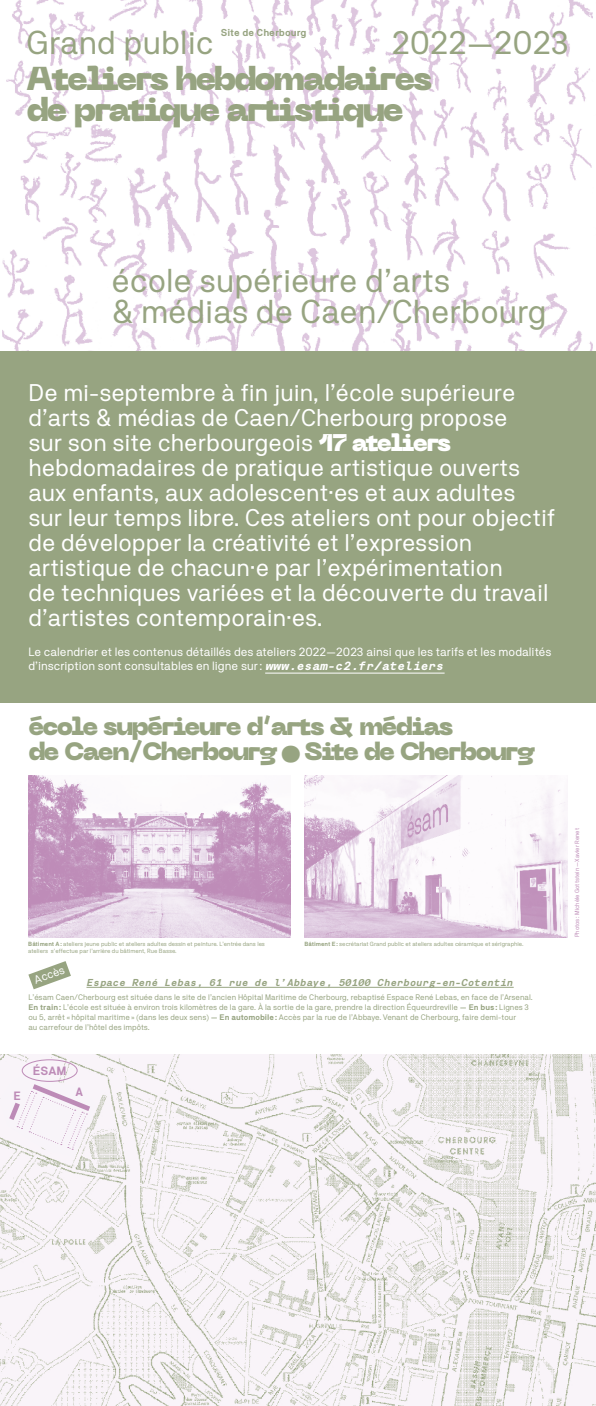
<style>
.page{position:relative;width:596px;height:1406px;background:#fff}
.page>*{position:absolute;margin:0;border:0;box-sizing:border-box;transform-origin:0 0}
.t1{font:32.9px/31.1px "NB Akademie Std";color:#97a481}
.t2{font:900 32.9px/31.2px "Neue Machina";letter-spacing:-.07em;color:#97a481}
.t3{font:900 25px/25px "Neue Machina";letter-spacing:-.075em;color:#97a481}
.t4{font:24px/25px "NB Akademie Std";color:#fff}
.t5{font:12px/14.4px "NB Akademie Std";color:#fff}
.t6{font:700 12px "NB Akademie Std";color:#bd8bb7}
.t7{font:700 12px "NB Akademie Mono Std";color:#bd8bb7}
.t8{font:11.4px "NB Akademie Std";color:#fff}
.t9{font:italic 700 10px "NB Akademie Mono Std";letter-spacing:-.1em;color:#97a481}
.t10{font:700 10px "NB Akademie Std";color:#97a481}
.t11{font:8px/10px "NB Akademie Std";color:#97a481}
.t12{font:6px/7px "NB Akademie Std";color:#97a481}
.t13{font:6px "NB Akademie Std";color:#bd8bb7}
.s1{font-family:"Neue Machina";font-weight:900}
.s2{font-family:"NB Akademie Mono Std";font-weight:700;font-style:italic}
.s3{font-weight:700}
</style>
<div class="page">
<img style="left:2px;top:0;width:591px;height:351px">
<div style="left:0;top:351px;width:595px;height:352px;background:#97a481"></div>
<img style="left:0;top:1054px;width:595px;height:352px">
<hr style="left:86px;top:987px;width:427px;height:1px;background:#97a481">
<img style="left:28px;top:776px;width:262px;height:161px">
<svg style="left:28px;top:961px;width:43px;height:28px"></svg>
<img style="left:304px;top:776px;width:263px;height:161px">
<svg style="left:0;top:1072px;width:96px;height:84px"></svg>
<div style="left:22px;top:1059px;width:56px;height:23px;border:1px solid #bd8bb7;border-radius:50%"></div>
<hr style="left:265px;top:673px;width:179px;height:1px;background:#fff">
<p class="t10" style="left:221px;top:27px;width:87px">Site de Cherbourg</p>
<h1 class="t1" style="left:26px;top:26px;width:189px">Grand public</h1>
<h1 class="t2" style="left:26px;top:64px;width:406px">Ateliers hebdomadaires de pratique artistique</h1>
<h1 class="t1" style="left:391px;top:26px;width:179px">2022—2023</h1>
<h1 class="t1" style="left:112px;top:264px;width:436px">école supérieure d’arts<br>&amp; médias de Caen/Cherbourg</h1>
<p class="t4" style="left:28px;top:380px;width:528px">De mi-septembre à fin juin, l’école supérieure d’arts &amp; médias de Caen/Cherbourg propose<br>sur son site cherbourgeois <span class="s1">17 ateliers </span>hebdomadaires de pratique artistique ouverts aux enfants, aux adolescent·es et aux adultes sur leur temps libre. Ces ateliers ont pour objectif de développer la créativité et l’expression artistique de chacun·e par l’expérimentation<br>de techniques variées et la découverte du travail d’artistes contemporain·es.</p>
<h3 class="t5" style="left:28px;top:644px;width:524px">Le calendrier et les contenus détaillés des ateliers 2022—2023 ainsi que les tarifs et les modalités d’inscription sont consultables en ligne sur: <span class="s2">www.esam-c2.fr/ateliers</span></h3>
<h2 class="t3" style="left:28px;top:715px;width:507px">école supérieure d’arts &amp; médias<br>de Caen/Cherbourg • Site de Cherbourg</h2>
<p class="t12" style="left:28px;top:941px;width:238px"><span class="s3">Bâtiment A:</span> ateliers jeune public et ateliers adultes dessin et peinture. L’entrée dans les ateliers s’effectue par l’arrière du bâtiment, Rue Basse.</p>
<p class="t12" style="left:304px;top:941px;width:220px"><span class="s3">Bâtiment E:</span> secrétariat Grand public et ateliers adultes céramique et sérigraphie.</p>
<h3 class="t8" style="left:32px;top:974px;width:33px;rotate:-20deg">Accès</h3>
<p class="t9" style="left:86px;top:976px;width:428px">Espace René Lebas, 61 rue de l’Abbaye, 50100 Cherbourg-en-Cotentin</p>
<p class="t11" style="left:28px;top:992px;width:505px">L’ésam Caen/Cherbourg est située dans le site de l’ancien Hôpital Maritime de Cherbourg, rebaptisé Espace René Lebas, en face de l’Arsenal.<br><span class="s3">En train:</span> L’école est située à environ trois kilomètres de la gare. À la sortie de la gare, prendre la direction Équeurdreville <span class="s3">— En bus:</span> Lignes 3 ou 5, arrêt «hôpital maritime» (dans les deux sens) <span class="s3">— En automobile:</span> Accès par la rue de l’Abbaye. Venant de Cherbourg, faire demi-tour<br>au carrefour de l’hôtel des impôts.</p>
<h3 class="t6" style="left:33px;top:1064px;width:35px">ÉSAM</h3>
<h3 class="t7" style="left:13px;top:1089px;width:10px">E</h3>
<h3 class="t7" style="left:75px;top:1085px;width:10px">A</h3>
<p class="t13" style="left:573px;top:937px;width:111px;rotate:-90deg">Photos: Michèle Gottstein—Xavier Renet</p>
</div>
